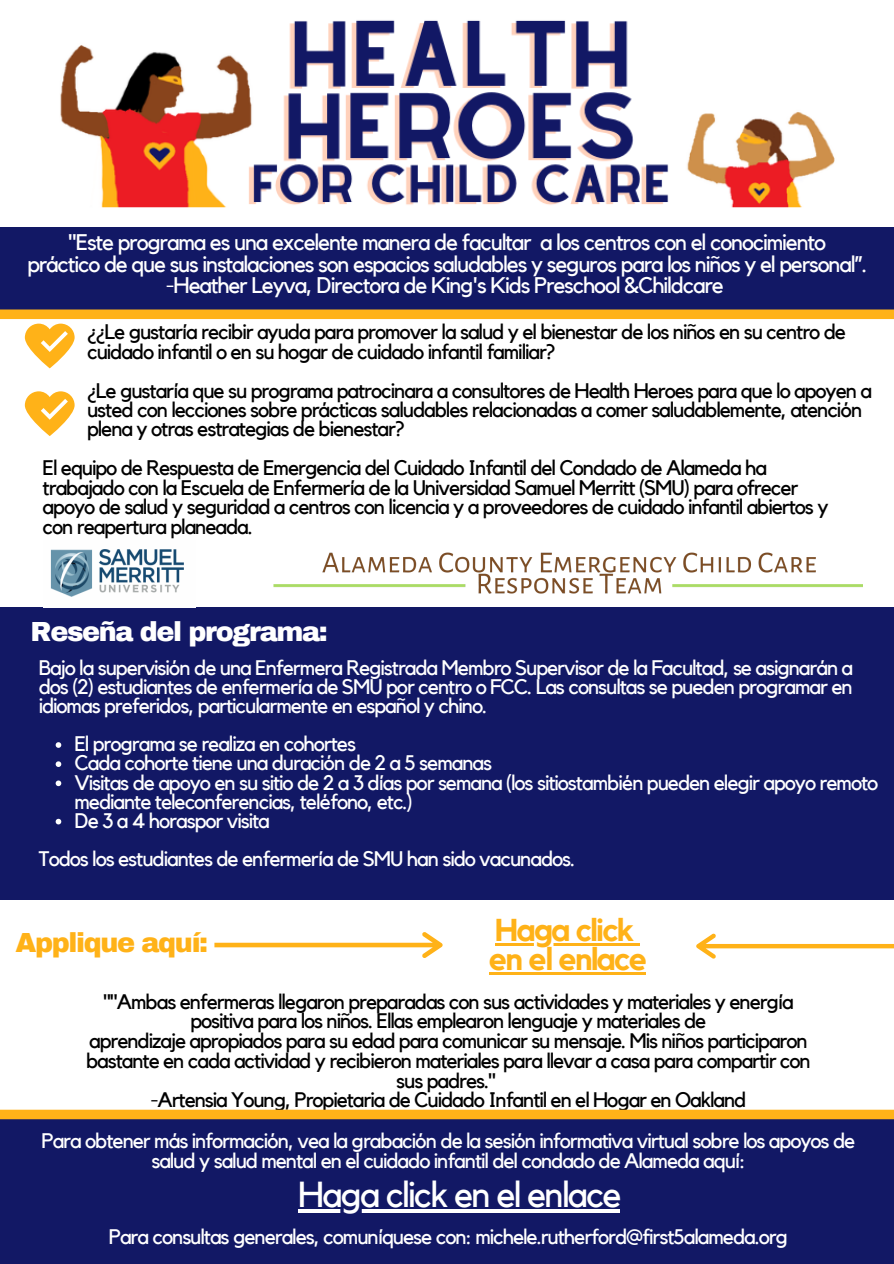
<style>
.page{position:relative;width:894px;height:1264px;background:#fff}
.page>*{position:absolute;margin:0;border:0;box-sizing:border-box;transform-origin:0 0}
.t1{font:36px "Kollektif";letter-spacing:-.05em;color:#fff}
.t2{font:700 31.5px "Kollektif";letter-spacing:-.05em;color:#ffb218}
.t3{font:900 27px "Archivo";letter-spacing:-.05em;color:#fff}
.t4{font:900 27px "Archivo";letter-spacing:-.05em;color:#ffb218}
.t5{font:22.5px "Kollektif";letter-spacing:-.05em;color:#fff}
.t6{font:21px/19.4px "Kollektif";letter-spacing:-.05em;color:#000}
.t7{font:21px/19.2px "Kollektif";letter-spacing:-.05em;color:#fff}
</style>
<div class="page">
<div style="left:0;top:607px;width:893px;height:292px;background:#121865"></div>
<svg style="left:214px;top:932px;width:228px;height:26px"></svg>
<svg style="left:696px;top:933px;width:197px;height:25px"></svg>
<div style="left:0;top:1119px;width:893px;height:144px;background:#121865"></div>
<svg style="left:25px;top:391px;width:50px;height:45px"></svg>
<svg style="left:56px;top:742px;width:5px;height:5px"></svg>
<svg style="left:56px;top:761px;width:5px;height:6px"></svg>
<svg style="left:56px;top:780px;width:5px;height:6px"></svg>
<svg style="left:56px;top:818px;width:5px;height:6px"></svg>
<svg style="left:0;top:1109px;width:893px;height:10px;background:#ffb728"></svg>
<img style="left:60px;top:20px;width:775px;height:188px">
<div style="left:0;top:227px;width:893px;height:87px;background:#121865"></div>
<hr style="left:495px;top:943px;width:80px;height:2px;background:#ffb218">
<hr style="left:575px;top:943px;width:57px;height:2px;background:#ffb218">
<svg style="left:632px;top:943px;width:7px;height:2px"></svg>
<hr style="left:488px;top:972px;width:63px;height:2px;background:#ffb218">
<hr style="left:551px;top:972px;width:95px;height:2px;background:#ffb218">
<hr style="left:298px;top:1209px;width:321px;height:3px;background:#fff">
<img style="left:273px;top:552px;width:589px;height:42px">
<img style="left:50px;top:549px;width:134px;height:48px">
<svg style="left:0;top:309px;width:893px;height:59px"></svg>
<p class="t5" style="left:68px;top:232px;width:759px">"Este programa es una excelente manera de facultar a los centros con el conocimiento</p>
<p class="t5" style="left:27px;top:253px;width:841px">práctico de que sus instalaciones son espacios saludables y seguros para los niños y el personal”.</p>
<p class="t5" style="left:166px;top:275px;width:559px">-Heather Leyva, Directora de King's Kids Preschool &amp;Childcare</p>
<p class="t6" style="left:87px;top:323px;width:760px">¿¿Le gustaría recibir ayuda para promover la salud y el bienestar de los niños en su centro de cuidado infantil o en su hogar de cuidado infantil familiar?</p>
<p class="t6" style="left:87px;top:381px;width:786px">¿Le gustaría que su programa patrocinara a consultores de Health Heroes para que lo apoyen a usted con lecciones sobre prácticas saludables relacionadas a comer saludablemente, atención plena y otras estrategias de bienestar?</p>
<p class="t6" style="left:43px;top:459px;width:787px">El equipo de Respuesta de Emergencia del Cuidado Infantil del Condado de Alameda ha trabajado con la Escuela de Enfermería de la Universidad Samuel Merritt (SMU) para ofrecer apoyo de salud y seguridad a centros con licencia y a proveedores de cuidado infantil abiertos y con reapertura planeada.</p>
<p class="t3" style="left:31px;top:617px;width:299px">Reseña del programa:</p>
<p class="t7" style="left:39px;top:658px;width:815px;text-align:justify">Bajo la supervisión de una Enfermera Registrada Membro Supervisor de la Facultad, se asignarán a dos (2) estudiantes de enfermería de SMU por centro o FCC. Las consultas se pueden programar en idiomas preferidos, particularmente en español y chino.</p>
<p class="t7" style="left:74px;top:735px;width:283px">El programa se realiza en cohortes</p>
<p class="t7" style="left:74px;top:754px;width:419px">Cada cohorte tiene una duración de 2 a 5 semanas</p>
<p class="t7" style="left:74px;top:773px;width:805px">Visitas de apoyo en su sitio de 2 a 3 días por semana (los sitiostambién pueden elegir apoyo remoto mediante teleconferencias, teléfono, etc.)</p>
<p class="t7" style="left:74px;top:811px;width:197px">De 3 a 4 horaspor visita</p>
<p class="t7" style="left:39px;top:850px;width:537px">Todos los estudiantes de enfermería de SMU han sido vacunados.</p>
<p class="t4" style="left:16px;top:928px;width:194px">Applique aquí:</p>
<p class="t2" style="left:495px;top:915px;width:140px">Haga click</p>
<p class="t2" style="left:488px;top:945px;width:160px">en el enlace</p>
<p class="t6" style="left:103px;top:992px;width:692px;line-height:19.8px;text-align:center">""Ambas enfermeras llegaron preparadas con sus actividades y materiales y energía positiva para los niños. Ellas emplearon lenguaje y materiales de</p>
<p class="t6" style="left:86px;top:1031px;width:726px;line-height:19.8px;text-align:center">aprendizaje apropiados para su edad para comunicar su mensaje. Mis niños participaron bastante en cada actividad y recibieron materiales para llevar a casa para compartir con sus padres."</p>
<p class="t6" style="left:150px;top:1091px;width:597px">-Artensia Young, Propietaria de Cuidado Infantil en el Hogar en Oakland</p>
<p class="t7" style="left:42px;top:1132px;width:815px;text-align:center">Para obtener más información, vea la grabación de la sesión informativa virtual sobre los apoyos de salud y salud mental en el cuidado infantil del condado de Alameda aquí:</p>
<p class="t1" style="left:298px;top:1177px;width:325px">Haga click en el enlace</p>
<p class="t7" style="left:109px;top:1227px;width:680px">Para consultas generales, comuníquese con: michele.rutherford@first5alameda.org</p>
</div>
